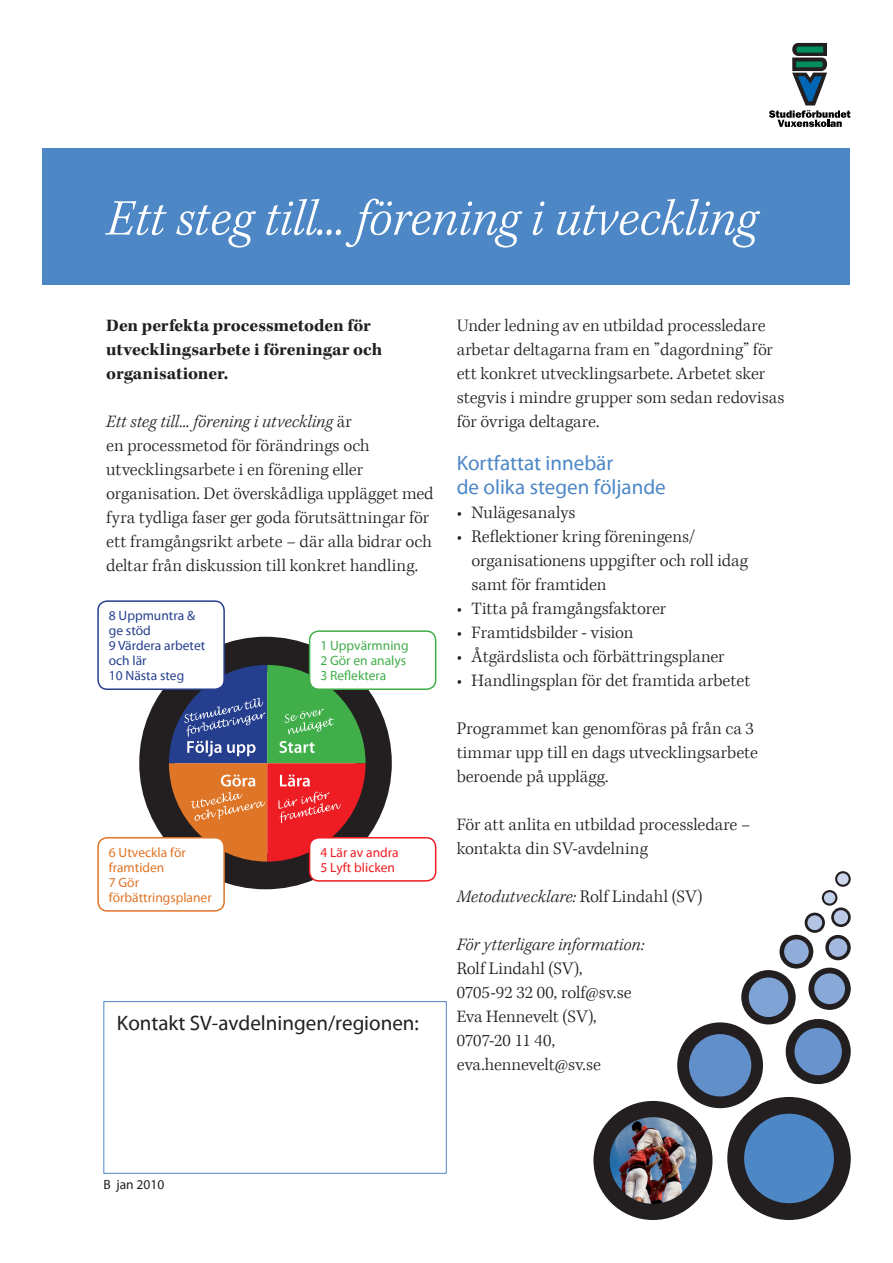
<style>
.page{position:relative;width:893px;height:1263px;background:#fff}
.page>*{position:absolute;margin:0;border:0;box-sizing:border-box;transform-origin:0 0}
.Rubrik_1{font:italic 52.5px "S Vkepler";color:#fff}
.Mellanrubrik{font:21px/24px "S Vmyriad";color:#4d87c6}
.Mellanrubrik-2{font:21px "S Vmyriad";color:#231f20}
.bröd{font:18px/24px "S Vkepler";color:#231f20}
.punkter{font:18px/24px "S Vkepler";color:#231f20}
.bröd-2{font:18px/24px "S Vkepler Fet";color:#231f20}
.bröd-3{font:italic 18px "S Vkepler";color:#231f20}
.t1{font:13.5px/15px "S Vmyriad";color:#253f8e}
.t2{font:13.5px/15px "S Vmyriad";color:#df7527}
.t3{font:13.5px "S Vmyriad";color:#40ae49}
.t4{font:13.5px "S Vmyriad";color:#ee1d23}
.numrering{font:13.5px "S Vmyriad";color:#231f20}
.s1{font-style:italic}
.s2{font-style:normal}
</style>
<div class="page">
<div style="left:43px;top:149px;width:807px;height:136px;background:#4d87c6"></div>
<div style="left:139px;top:637px;width:253px;height:252px;border:36px solid #231f20;border-radius:50%"></div>
<svg style="left:169px;top:665px;width:197px;height:197px;background:#88624e"></svg>
<div style="left:310px;top:631px;width:126px;height:58px;background:#fff;border-radius:9px"></div>
<div style="left:309px;top:630px;width:127px;height:60px;border:2px solid #40ae49;border-radius:9px"></div>
<div style="left:310px;top:838px;width:126px;height:43px;background:#fff;border-radius:9px"></div>
<div style="left:309px;top:837px;width:127px;height:45px;border:2px solid #ee1d23;border-radius:9px"></div>
<div style="left:98px;top:838px;width:126px;height:73px;background:#fff;border-radius:9px"></div>
<div style="left:97px;top:837px;width:128px;height:75px;border:2px solid #df7527;border-radius:9px"></div>
<div style="left:98px;top:601px;width:126px;height:88px;background:#fff;border-radius:9px"></div>
<div style="left:97px;top:600px;width:128px;height:90px;border:2px solid #253f8e;border-radius:9px"></div>
<svg style="left:769px;top:43px;width:81px;height:84px"></svg>
<div style="left:727px;top:1097px;width:124px;height:123px;background:#231f20;border-radius:50%"></div>
<div style="left:744px;top:1114px;width:90px;height:89px;background:#4d87c6;border-radius:50%"></div>
<div style="left:593px;top:1101px;width:119px;height:119px;background:#231f20;border-radius:50%"></div>
<img style="left:610px;top:1117px;width:86px;height:87px;border-radius:43px">
<svg style="left:822px;top:890px;width:15px;height:16px"></svg>
<div style="left:824px;top:892px;width:11px;height:11px;background:#c3d1ea;border-radius:50%"></div>
<svg style="left:835px;top:871px;width:16px;height:16px"></svg>
<div style="left:837px;top:873px;width:12px;height:12px;background:#cdd8ed;border-radius:50%"></div>
<svg style="left:805px;top:913px;width:20px;height:20px"></svg>
<div style="left:807px;top:915px;width:15px;height:15px;background:#b3c4e4;border-radius:50%"></div>
<svg style="left:825px;top:935px;width:26px;height:25px"></svg>
<div style="left:829px;top:938px;width:18px;height:19px;background:#a2b8df;border-radius:50%"></div>
<svg style="left:831px;top:907px;width:20px;height:20px"></svg>
<div style="left:834px;top:910px;width:14px;height:14px;background:#bccae7;border-radius:50%"></div>
<div style="left:779px;top:935px;width:34px;height:33px;background:#231f20;border-radius:50%"></div>
<div style="left:784px;top:939px;width:25px;height:25px;background:#91aeda;border-radius:50%"></div>
<div style="left:808px;top:968px;width:43px;height:42px;background:#231f20;border-radius:50%"></div>
<div style="left:814px;top:973px;width:31px;height:31px;background:#88a8d7;border-radius:50%"></div>
<div style="left:741px;top:970px;width:55px;height:54px;background:#231f20;border-radius:50%"></div>
<div style="left:749px;top:977px;width:39px;height:40px;background:#80a3d5;border-radius:50%"></div>
<div style="left:786px;top:1019px;width:65px;height:65px;background:#231f20;border-radius:50%"></div>
<div style="left:794px;top:1028px;width:48px;height:47px;background:#6893cd;border-radius:50%"></div>
<div style="left:677px;top:1022px;width:86px;height:86px;background:#231f20;border-radius:50%"></div>
<div style="left:689px;top:1034px;width:62px;height:62px;background:#618fca;border-radius:50%"></div>
<div style="left:103px;top:1001px;width:344px;height:173px;border:1px solid #4d87c6"></div>
<p class="Rubrik_1" style="left:106px;top:191px;width:652px">Ett steg till... förening i utveckling</p>
<p class="bröd-2" style="left:106px;top:314px;width:277px">Den perfekta processmetoden för utvecklingsarbete i föreningar och organisationer.</p>
<p class="bröd" style="left:106px;top:410px;width:329px"><span class="s1">Ett steg till... förening i utveckling</span> är<br>en processmetod för förändrings och utvecklingsarbete i en förening eller organisation. Det överskådliga upplägget med fyra tydliga faser ger goda förutsättningar för ett framgångsrikt arbete – där alla bidrar och deltar från diskussion till konkret handling.</p>
<p class="t1" style="left:109px;top:608px;width:88px">8 Uppmuntra &amp; ge stöd</p>
<p class="t1" style="left:109px;top:638px;width:98px">9 Värdera arbetet och lär</p>
<p class="t1" style="left:109px;top:668px;width:77px">10 Nästa steg</p>
<p class="t2" style="left:109px;top:845px;width:79px">6 Utveckla för framtiden</p>
<p class="t2" style="left:109px;top:875px;width:105px">7 Gör förbättringsplaner</p>
<p class="t3" style="left:320px;top:638px;width:90px">1 Uppvärmning</p>
<p class="t3" style="left:320px;top:653px;width:87px">2 Gör en analys</p>
<p class="t3" style="left:320px;top:668px;width:68px">3 Reflektera</p>
<p class="t4" style="left:320px;top:845px;width:80px">4 Lär av andra</p>
<p class="t4" style="left:320px;top:860px;width:76px">5 Lyft blicken</p>
<p class="Mellanrubrik-2" style="left:117px;top:1011px;width:303px">Kontakt SV-avdelningen/regionen:</p>
<p class="bröd" style="left:457px;top:314px;width:329px">Under ledning av en utbildad processledare arbetar deltagarna fram en ”dagordning” för ett konkret utvecklingsarbete. Arbetet sker stegvis i mindre grupper som sedan redovisas för övriga deltagare.</p>
<p class="Mellanrubrik" style="left:457px;top:452px;width:211px">Kortfattat innebär<br>de olika stegen följande</p>
<p class="punkter" style="left:457px;top:501px;width:120px">• Nulägesanalys</p>
<p class="punkter" style="left:472px;top:525px;width:278px;text-indent:-15px">• Reflektioner kring föreningens/ organisationens uppgifter och roll idag samt för framtiden</p>
<p class="punkter" style="left:457px;top:597px;width:211px">• Titta på framgångsfaktorer</p>
<p class="punkter" style="left:457px;top:621px;width:178px">• Framtidsbilder - vision</p>
<p class="punkter" style="left:457px;top:645px;width:269px">• Åtgärdslista och förbättringsplaner</p>
<p class="punkter" style="left:457px;top:669px;width:295px">• Handlingsplan för det framtida arbetet</p>
<p class="bröd" style="left:457px;top:717px;width:303px">Programmet kan genomföras på från ca 3 timmar upp till en dags utvecklingsarbete beroende på upplägg.</p>
<p class="bröd" style="left:457px;top:813px;width:296px">För att anlita en utbildad processledare – kontakta din SV-avdelning</p>
<p class="bröd-3" style="left:457px;top:887px;width:247px">Metodutvecklare: <span class="s2">Rolf Lindahl (SV)</span></p>
<p class="bröd-3" style="left:457px;top:935px;width:189px">För ytterligare information:</p>
<p class="bröd" style="left:457px;top:957px;width:127px">Rolf Lindahl (SV),</p>
<p class="bröd" style="left:457px;top:981px;width:177px">0705-92 32 00, rolf@sv.se</p>
<p class="bröd" style="left:457px;top:1005px;width:141px">Eva Hennevelt (SV),</p>
<p class="bröd" style="left:457px;top:1029px;width:100px">0707-20 11 40,</p>
<p class="bröd" style="left:457px;top:1053px;width:146px">eva.hennevelt@sv.se</p>
<p class="numrering" style="left:103px;top:1178px;width:62px">B jan 2010</p>
</div>
